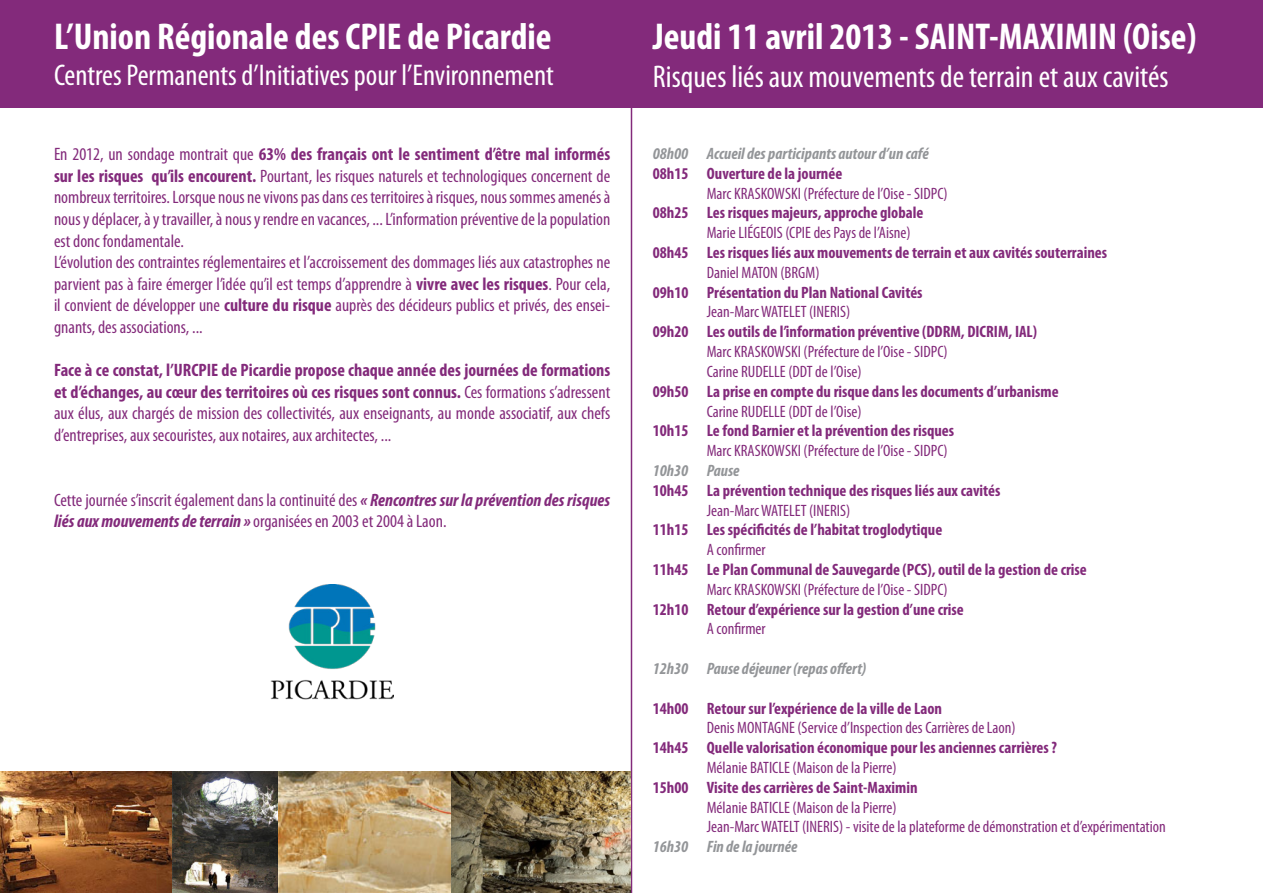
<style>
.page{position:relative;width:1263px;height:893px;background:#fff}
.page>*{position:absolute;margin:0;border:0;box-sizing:border-box;transform-origin:0 0}
.t1{font:700 condensed 37.5px "Myriad Pro";color:#fff}
.t2{font:condensed 31.5px "Myriad Pro";color:#fff}
.t3{font:condensed 30px "Myriad Pro";color:#fff}
.t4{font:condensed 18px/21.6px "Myriad Pro";color:#832a7b;text-align:justify}
.t5{font:700 condensed 16.5px "Myriad Pro";color:#832a7b}
.t6{font:condensed 16.5px "Myriad Pro";color:#832a7b}
.t7{font:italic 700 condensed 16.5px "Myriad Pro";color:#939598}
.s1{font-weight:700}
.s2{font-weight:700;font-style:italic}
</style>
<div class="page">
<div style="left:0;top:0;width:1263px;height:107px;background:#832a7b"></div>
<hr style="left:631px;top:0;width:1px;height:893px;background:#832a7b">
<img style="left:0;top:772px;width:173px;height:121px">
<img style="left:173px;top:772px;width:105px;height:121px">
<img style="left:278px;top:772px;width:174px;height:121px">
<img style="left:452px;top:772px;width:179px;height:121px">
<img style="left:271px;top:585px;width:122px;height:115px">
<p class="t1" style="left:54px;top:13px;width:499px">L’Union Régionale des CPIE de Picardie</p>
<p class="t3" style="left:54px;top:57px;width:501px">Centres Permanents d’Initiatives pour l’Environnement</p>
<p class="t4" style="left:54px;top:143px;width:558px">En 2012, un sondage montrait que <span class="s1">63% des français ont le sentiment d’être mal informés sur les risques qu’ils encourent.</span> Pourtant, les risques naturels et technologiques concernent de nombreux territoires. Lorsque nous ne vivons pas dans ces territoires à risques, nous sommes amenés à nous y déplacer, à y travailler, à nous y rendre en vacances, ... L’information préventive de la population est donc fondamentale.</p>
<p class="t4" style="left:54px;top:251px;width:558px">L’évolution des contraintes réglementaires et l’accroissement des dommages liés aux catastrophes ne parvient pas à faire émerger l’idée qu’il est temps d’apprendre à <span class="s1">vivre avec les risques</span>. Pour cela, il convient de développer une <span class="s1">culture du risque</span> auprès des décideurs publics et privés, des ensei&shy;gnants, des associations, ...</p>
<p class="t4" style="left:54px;top:359px;width:558px"><span class="s1">Face à ce constat, l’URCPIE de Picardie propose chaque année des journées de formations et d’échanges, au cœur des territoires où ces risques sont connus.</span> Ces formations s’adressent aux élus, aux chargés de mission des collectivités, aux enseignants, au monde associatif, aux chefs d’entreprises, aux secouristes, aux notaires, aux architectes, ...</p>
<p class="t4" style="left:54px;top:489px;width:558px">Cette journée s’inscrit également dans la continuité des <span class="s2">« Rencontres sur la prévention des risques liés aux mouvements de terrain »</span> organisées en 2003 et 2004 à Laon.</p>
<p class="t1" style="left:653px;top:13px;width:545px">Jeudi 11 avril 2013 - SAINT-MAXIMIN (Oise)</p>
<p class="t2" style="left:653px;top:58px;width:517px">Risques liés aux mouvements de terrain et aux cavités</p>
<p class="t7" style="left:653px;top:143px;width:277px">08h00 Accueil des participants autour d’un café</p>
<p class="t5" style="left:653px;top:163px;width:191px">08h15 Ouverture de la journée</p>
<p class="t6" style="left:707px;top:183px;width:242px">Marc KRASKOWSKI (Préfecture de l’Oise - SIDPC)</p>
<p class="t5" style="left:653px;top:203px;width:272px">08h25 Les risques majeurs, approche globale</p>
<p class="t6" style="left:707px;top:223px;width:205px">Marie LIÉGEOIS (CPIE des Pays de l’Aisne)</p>
<p class="t5" style="left:653px;top:242px;width:456px">08h45 Les risques liés aux mouvements de terrain et aux cavités souterraines</p>
<p class="t6" style="left:707px;top:262px;width:114px">Daniel MATON (BRGM)</p>
<p class="t5" style="left:653px;top:282px;width:271px">09h10 Présentation du Plan National Cavités</p>
<p class="t6" style="left:707px;top:302px;width:145px">Jean-Marc WATELET (INERIS)</p>
<p class="t5" style="left:653px;top:321px;width:386px">09h20 Les outils de l’information préventive (DDRM, DICRIM, IAL)</p>
<p class="t6" style="left:707px;top:342px;width:242px">Marc KRASKOWSKI (Préfecture de l’Oise - SIDPC)</p>
<p class="t6" style="left:707px;top:361px;width:156px">Carine RUDELLE (DDT de l’Oise)</p>
<p class="t5" style="left:653px;top:381px;width:407px">09h50 La prise en compte du risque dans les documents d’urbanisme</p>
<p class="t6" style="left:707px;top:401px;width:156px">Carine RUDELLE (DDT de l’Oise)</p>
<p class="t5" style="left:653px;top:420px;width:303px">10h15 Le fond Barnier et la prévention des risques</p>
<p class="t6" style="left:707px;top:441px;width:242px">Marc KRASKOWSKI (Préfecture de l’Oise - SIDPC)</p>
<p class="t7" style="left:653px;top:460px;width:88px">10h30 Pause</p>
<p class="t5" style="left:653px;top:480px;width:349px">10h45 La prévention technique des risques liés aux cavités</p>
<p class="t6" style="left:707px;top:500px;width:145px">Jean-Marc WATELET (INERIS)</p>
<p class="t5" style="left:653px;top:519px;width:291px">11h15 Les spécificités de l’habitat troglodytique</p>
<p class="t6" style="left:707px;top:540px;width:60px">A confirmer</p>
<p class="t5" style="left:653px;top:559px;width:436px">11h45 Le Plan Communal de Sauvegarde (PCS), outil de la gestion de crise</p>
<p class="t6" style="left:707px;top:579px;width:242px">Marc KRASKOWSKI (Préfecture de l’Oise - SIDPC)</p>
<p class="t5" style="left:653px;top:599px;width:312px">12h10 Retour d’expérience sur la gestion d’une crise</p>
<p class="t6" style="left:707px;top:619px;width:60px">A confirmer</p>
<p class="t7" style="left:653px;top:658px;width:215px">12h30 Pause déjeuner (repas offert)</p>
<p class="t5" style="left:653px;top:698px;width:291px">14h00 Retour sur l’expérience de la ville de Laon</p>
<p class="t6" style="left:707px;top:718px;width:310px">Denis MONTAGNE (Service d’Inspection des Carrières de Laon)</p>
<p class="t5" style="left:653px;top:737px;width:406px">14h45 Quelle valorisation économique pour les anciennes carrières ?</p>
<p class="t6" style="left:707px;top:757px;width:191px">Mélanie BATICLE (Maison de la Pierre)</p>
<p class="t5" style="left:653px;top:777px;width:266px">15h00 Visite des carrières de Saint-Maximin</p>
<p class="t6" style="left:707px;top:797px;width:191px">Mélanie BATICLE (Maison de la Pierre)</p>
<p class="t6" style="left:707px;top:817px;width:460px">Jean-Marc WATELT (INERIS) - visite de la plateforme de démonstration et d’expérimentation</p>
<p class="t7" style="left:653px;top:836px;width:146px">16h30 Fin de la journée</p>
</div>
